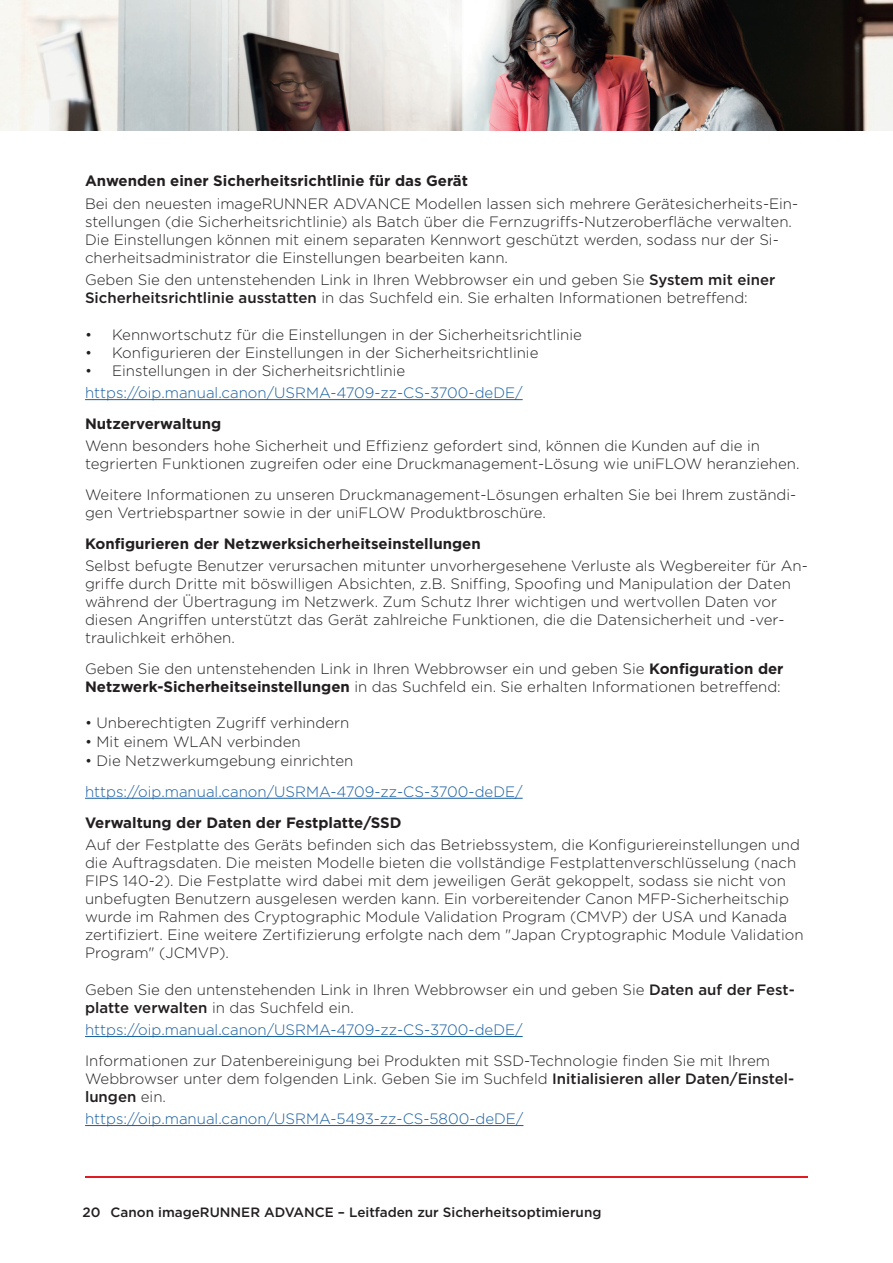
<style>
.page{position:relative;width:893px;height:1263px;background:#fff}
.page>*{position:absolute;margin:0;border:0;box-sizing:border-box;transform-origin:0 0}
.t1{font:300 15px/18px "Gotham";color:#231f20}
.Hyperlink{font:300 15px "Gotham";color:#175d9e}
.t2{font:700 15px "Gotham";color:#231f20}
.t3{font:500 13.5px "Gotham";color:#231f20}
.s1{font-weight:500}
.s2{font-weight:700}
</style>
<div class="page">
<hr style="left:85px;top:1176px;width:723px;height:2px;background:#e21a21">
<hr style="left:85px;top:399px;width:438px;height:1px;background:#175d9e">
<hr style="left:85px;top:798px;width:438px;height:1px;background:#175d9e">
<hr style="left:85px;top:1036px;width:438px;height:1px;background:#175d9e">
<hr style="left:85px;top:1125px;width:438px;height:1px;background:#175d9e">
<img style="left:0;top:0;width:893px;height:130px">
<p class="t2" style="left:85px;top:171px;width:384px">Anwenden einer Sicherheitsrichtlinie für das Gerät</p>
<p class="t1" style="left:85px;top:194px;width:715px">Bei den neuesten imageRUNNER ADVANCE Modellen lassen sich mehrere Gerätesicherheits-Ein&shy;stellungen (die Sicherheitsrichtlinie) als Batch über die Fernzugriffs-Nutzeroberfläche verwalten.<br>Die Einstellungen können mit einem separaten Kennwort geschützt werden, sodass nur der Si&shy;cherheitsadministrator die Einstellungen bearbeiten kann.</p>
<p class="t1" style="left:85px;top:270px;width:692px">Geben Sie den untenstehenden Link in Ihren Webbrowser ein und geben Sie <span class="s1">System mit einer<br>Sicherheitsrichtlinie ausstatten</span> in das Suchfeld ein. Sie erhalten Informationen betreffend:</p>
<p class="t1" style="left:85px;top:325px;width:498px">• Kennwortschutz für die Einstellungen in der Sicherheitsrichtlinie</p>
<p class="t1" style="left:85px;top:343px;width:455px">• Konfigurieren der Einstellungen in der Sicherheitsrichtlinie</p>
<p class="t1" style="left:85px;top:361px;width:322px">• Einstellungen in der Sicherheitsrichtlinie</p>
<p class="Hyperlink" style="left:85px;top:383px;width:439px">https://oip.manual.canon/USRMA-4709-zz-CS-3700-deDE/</p>
<p class="t2" style="left:85px;top:414px;width:138px">Nutzerverwaltung</p>
<p class="t1" style="left:85px;top:436px;width:716px">Wenn besonders hohe Sicherheit und Effizienz gefordert sind, können die Kunden auf die in tegrierten Funktionen zugreifen oder eine Druckmanagement-Lösung wie uniFLOW heranziehen.</p>
<p class="t1" style="left:85px;top:485px;width:713px">Weitere Informationen zu unseren Druckmanagement-Lösungen erhalten Sie bei Ihrem zuständi&shy;gen Vertriebspartner sowie in der uniFLOW Produktbroschüre.</p>
<p class="t2" style="left:85px;top:533px;width:397px">Konfigurieren der Netzwerksicherheitseinstellungen</p>
<p class="t1" style="left:85px;top:556px;width:724px">Selbst befugte Benutzer verursachen mitunter unvorhergesehene Verluste als Wegbereiter für An&shy;griffe durch Dritte mit böswilligen Absichten, z.B. Sniffing, Spoofing und Manipulation der Daten während der Übertragung im Netzwerk. Zum Schutz Ihrer wichtigen und wertvollen Daten vor diesen Angriffen unterstützt das Gerät zahlreiche Funktionen, die die Datensicherheit und -ver&shy;traulichkeit erhöhen.</p>
<p class="t1" style="left:85px;top:659px;width:700px">Geben Sie den untenstehenden Link in Ihren Webbrowser ein und geben Sie <span class="s2">Konfiguration der<br>Netzwerk-Sicherheitseinstellungen</span> in das Suchfeld ein. Sie erhalten Informationen betreffend:</p>
<p class="t1" style="left:85px;top:714px;width:266px">• Unberechtigten Zugriff verhindern</p>
<p class="t1" style="left:85px;top:732px;width:217px">• Mit einem WLAN verbinden</p>
<p class="t1" style="left:85px;top:751px;width:270px">• Die Netzwerkumgebung einrichten</p>
<p class="Hyperlink" style="left:85px;top:782px;width:439px">https://oip.manual.canon/USRMA-4709-zz-CS-3700-deDE/</p>
<p class="t2" style="left:85px;top:812px;width:318px">Verwaltung der Daten der Festplatte/SSD</p>
<p class="t1" style="left:85px;top:835px;width:720px">Auf der Festplatte des Geräts befinden sich das Betriebssystem, die Konfiguriereinstellungen und die Auftragsdaten. Die meisten Modelle bieten die vollständige Festplattenverschlüsselung (nach FIPS 140-2). Die Festplatte wird dabei mit dem jeweiligen Gerät gekoppelt, sodass sie nicht von unbefugten Benutzern ausgelesen werden kann. Ein vorbereitender Canon MFP-Sicherheitschip wurde im Rahmen des Cryptographic Module Validation Program (CMVP) der USA und Kanada zertifiziert. Eine weitere Zertifizierung erfolgte nach dem "Japan Cryptographic Module Validation Program" (JCMVP).</p>
<p class="t1" style="left:85px;top:980px;width:711px">Geben Sie den untenstehenden Link in Ihren Webbrowser ein und geben Sie <span class="s1">Daten auf der Fest&shy;platte verwalten</span> in das Suchfeld ein.</p>
<p class="Hyperlink" style="left:85px;top:1020px;width:439px">https://oip.manual.canon/USRMA-4709-zz-CS-3700-deDE/</p>
<p class="t1" style="left:85px;top:1051px;width:711px">Informationen zur Datenbereinigung bei Produkten mit SSD-Technologie finden Sie mit Ihrem<br>Webbrowser unter dem folgenden Link. Geben Sie im Suchfeld <span class="s1">Initialisieren aller Daten/Einstel&shy;lungen</span> ein.</p>
<p class="Hyperlink" style="left:85px;top:1109px;width:440px">https://oip.manual.canon/USRMA-5493-zz-CS-5800-deDE/</p>
<p class="t3" style="left:83px;top:1204px;width:20px">20</p>
<p class="t3" style="left:111px;top:1204px;width:492px">Canon imageRUNNER ADVANCE – Leitfaden zur Sicherheitsoptimierung</p>
</div>
